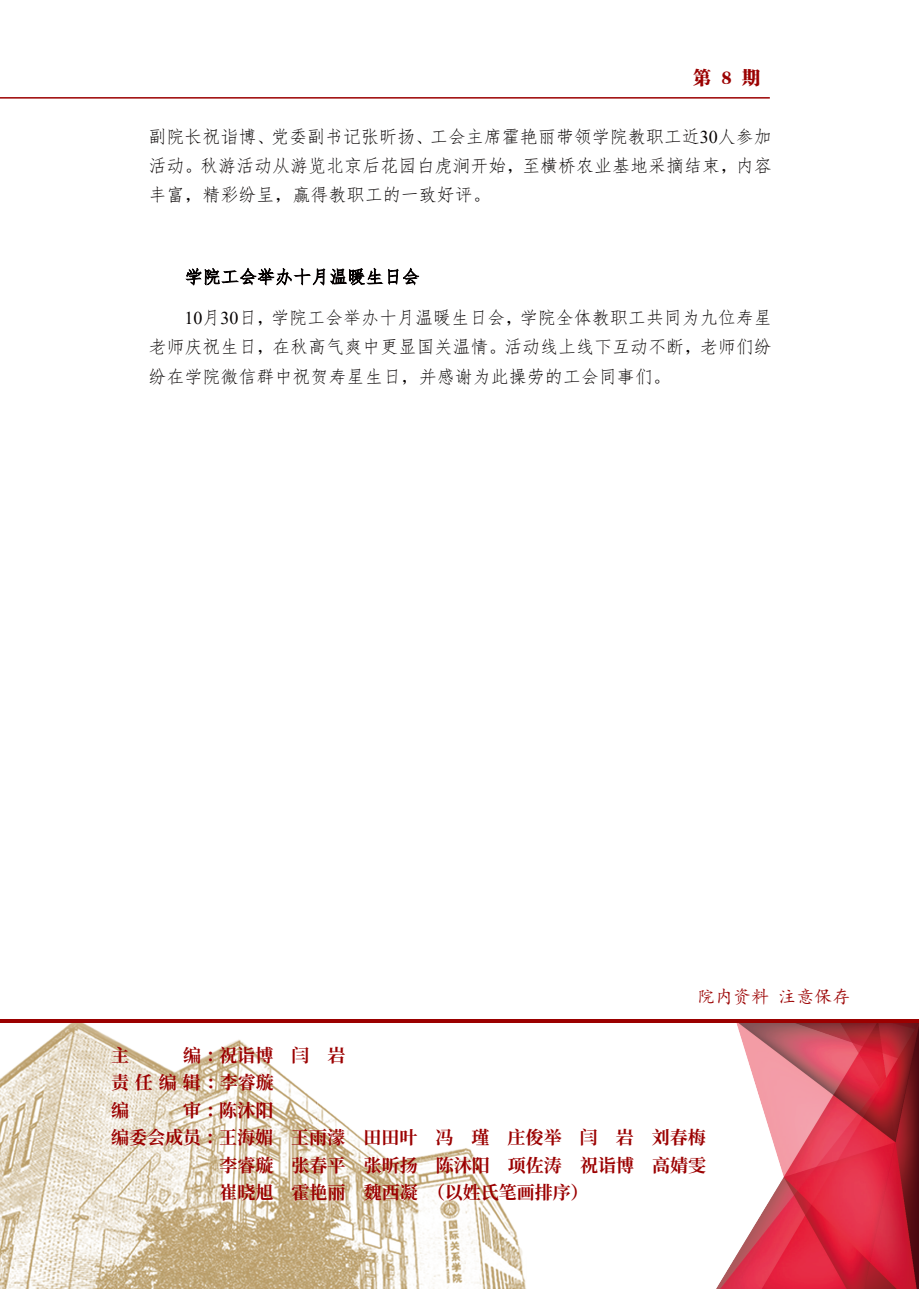
<style>
.page{position:relative;width:919px;height:1289px;background:#fff}
.page>*{position:absolute;margin:0;border:0;box-sizing:border-box;transform-origin:0 0}
.t1{font:18px/29.1px "Fang Song";color:#060202;text-align:justify}
.t2{font:700 18px/27.5px "Source Han Serif CN";color:#9b0000}
.t3{font:18px "Kai Ti";color:#9b0000}
.t4{font:18px "FZCSK GBK1 0";color:#9b0000}
.t5{font:13.65px "FZDX GB1 4";color:#060202}
.s1{font-family:"Times New Roman"}
</style>
<div class="page">
<hr style="left:0;top:97px;width:769px;height:2px;background:#9b0000">
<svg style="left:185px;top:268px;width:234px;height:18px"></svg>
<img style="left:0;top:1022px;width:526px;height:266px">
<img style="left:703px;top:1022px;width:215px;height:266px">
<hr style="left:0;top:1019px;width:918px;height:3px;background:#9b0000">
<p class="t4" style="left:693px;top:67px;width:68px">第 8 期</p>
<p class="t1" style="left:148px;top:122px;width:624px">!"#$%&amp;'()!*+,-.'!/01!"#2$3"4!!5<span class="s1">!"</span>678<br>9:;"#9:$#%&lt;=%&amp;&amp;'('&gt;"?()*+#@A)*+,?$- ./?0123?4%4!!BCDE,;</p>
<p class="t1" style="left:148px;top:303px;width:624px;text-indent:36px"><span class="s1">$"</span>H<span class="s1">!"</span>I?3"!/FG&amp;H56'I/?3"J(4!!KL)*M7+ 8,N$'I?O"P9:Q;-R-5.;9:./.0/:S0?8,12<br>2O3"&lt;=&gt;Q$17+'I?T?2)@ABB!/LU1;</p>
<p class="t3" style="left:697px;top:987px;width:154px">院内资料 注意保存</p>
<p class="t2" style="left:111px;top:1041px;width:236px;text-indent:72px">编 ：祝诣博 闫 岩责 任 编 辑 ：李睿璇<br>编</p>
<p class="t2" style="left:111px;top:1041px;width:19px">主</p>
<p class="t2" style="left:183px;top:1096px;width:92px">审 ：陈沐阳</p>
<p class="t2" style="left:111px;top:1124px;width:596px">编委会成员 ：王海媚 王雨濛 田田叶 冯 瑾 庄俊举 闫 岩 刘春梅</p>
<p class="t2" style="left:219px;top:1151px;width:488px">李睿璇 张春平 张昕扬 陈沐阳 项佐涛 祝诣博 高婧雯</p>
<p class="t2" style="left:219px;top:1179px;width:370px">崔晓旭 霍艳丽 魏西凝 （以姓氏笔画排序）</p>
<p class="t5" style="left:454px;top:1182px;width:12px">""</p>
</div>
